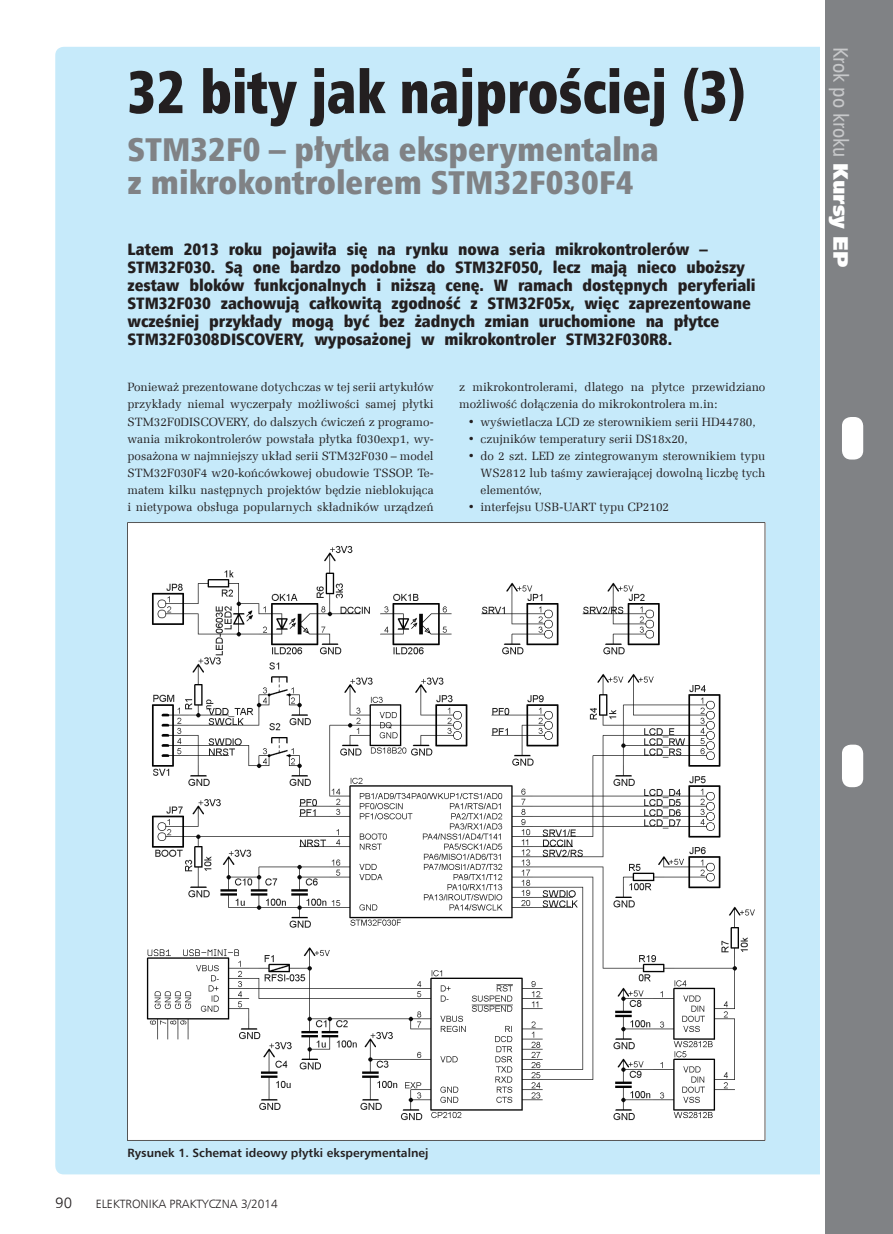
<style>
.page{position:relative;width:893px;height:1234px;background:#fff}
.page>*{position:absolute;margin:0;border:0;box-sizing:border-box;transform-origin:0 0}
._9_Tytul{font:60px "Humnst 777 X Blk Cn EU";color:#231f20;scale:.9 1}
._0_Podtytul{font:33px/33px "Humnst 777 X Blk Cn EU";color:#808285}
.t1{font:21px "Humnst 777 Cn EU";color:#c7c8ca}
._2_Lead_kurs{font:16.5px/18px "Humnst 777 X Blk Cn EU";letter-spacing:-.005em;color:#231f20}
.t2{font:15px "Humnst 777 Lt EU";color:#231f20}
._1_Body{font:12px/17px "Zapf Ellipt EU";color:#231f20;text-align:justify}
._4_Podpis{font:700 12px "Humnst 777 EU";color:#231f20}
.t3{font:12px "Humnst 777 Lt EU";color:#231f20}
.s1{font-family:"Humnst 777 X Blk EU";color:#fff}
</style>
<div class="page">
<div style="left:55px;top:47px;width:778px;height:1127px;background:#c6eafa;border-radius:9px"></div>
<div style="left:825px;top:0;width:68px;height:1233px;background:#808285"></div>
<div style="left:842px;top:417px;width:21px;height:42px;background:#fff;border-radius:9px"></div>
<div style="left:842px;top:744px;width:21px;height:43px;background:#fff;border-radius:9px"></div>
<hr style="left:821px;top:0;width:4px;height:1233px;background:#fff">
<img style="left:128px;top:522px;width:637px;height:618px">
<p class="_9_Tytul" style="left:128px;top:54px;width:689px">32 bity jak najprościej (3)</p>
<p class="_0_Podtytul" style="left:128px;top:133px;width:533px">STM32F0 – płytka eksperymentalna z mikrokontrolerem STM32F030F4</p>
<p class="_2_Lead_kurs" style="left:128px;top:240px;width:630px">Latem 2013 roku pojawiła się na rynku nowa seria mikrokontrolerów – STM32F030. Są one bardzo podobne do STM32F050, lecz mają nieco uboższy zestaw bloków funkcjonalnych i niższą cenę. W ramach dostępnych peryferiali STM32F030 zachowują całkowitą zgodność z STM32F05x, więc zaprezentowane wcześniej przykłady mogą być bez żadnych zmian uruchomione na płytce STM32F0308DISCOVERY, wyposażonej w mikrokontroler STM32F030R8.</p>
<p class="_1_Body" style="left:459px;top:379px;width:308px">z mikrokontrolerami, dlatego na płytce przewidziano możliwość dołączenia do mikrokontrolera m.in:</p>
<p class="_1_Body" style="left:468px;top:413px;width:290px">• wyświetlacza LCD ze sterownikiem serii HD44780,</p>
<p class="_1_Body" style="left:468px;top:430px;width:222px">• czujników temperatury serii DS18x20,</p>
<p class="_1_Body" style="left:480px;top:447px;width:286px;text-indent:-13px">• do 2 szt. LED ze zintegrowanym sterownikiem typu WS2812 lub taśmy zawierającej dowolną liczbę tych elementów,</p>
<p class="_1_Body" style="left:468px;top:498px;width:203px">• interfejsu USB-UART typu CP2102</p>
<p class="_1_Body" style="left:128px;top:379px;width:308px">Ponieważ prezentowane dotychczas w tej serii artykułów przykłady niemal wyczerpały możliwości samej płytki STM32F0DISCOVERY, do dalszych ćwiczeń z programo&shy;wania mikrokontrolerów powstała płytka f030exp1, wy&shy;posażona w najmniejszy układ serii STM32F030 – model STM32F030F4 w20-końcówkowej obudowie TSSOP. Te&shy;matem kilku następnych projektów będzie nieblokująca i nietypowa obsługa popularnych składników urządzeń</p>
<h3 class="t1" style="left:854px;top:47px;width:222px;rotate:90deg">Krok po kroku <span class="s1">Kursy EP</span></h3>
<p class="_4_Podpis" style="left:128px;top:1145px;width:302px">Rysunek 1. Schemat ideowy płytki eksperymentalnej</p>
<p class="t2" style="left:55px;top:1193px;width:18px">90</p>
<p class="t3" style="left:96px;top:1196px;width:184px">ELEKTRONIKA PRAKTYCZNA 3/2014</p>
</div>
